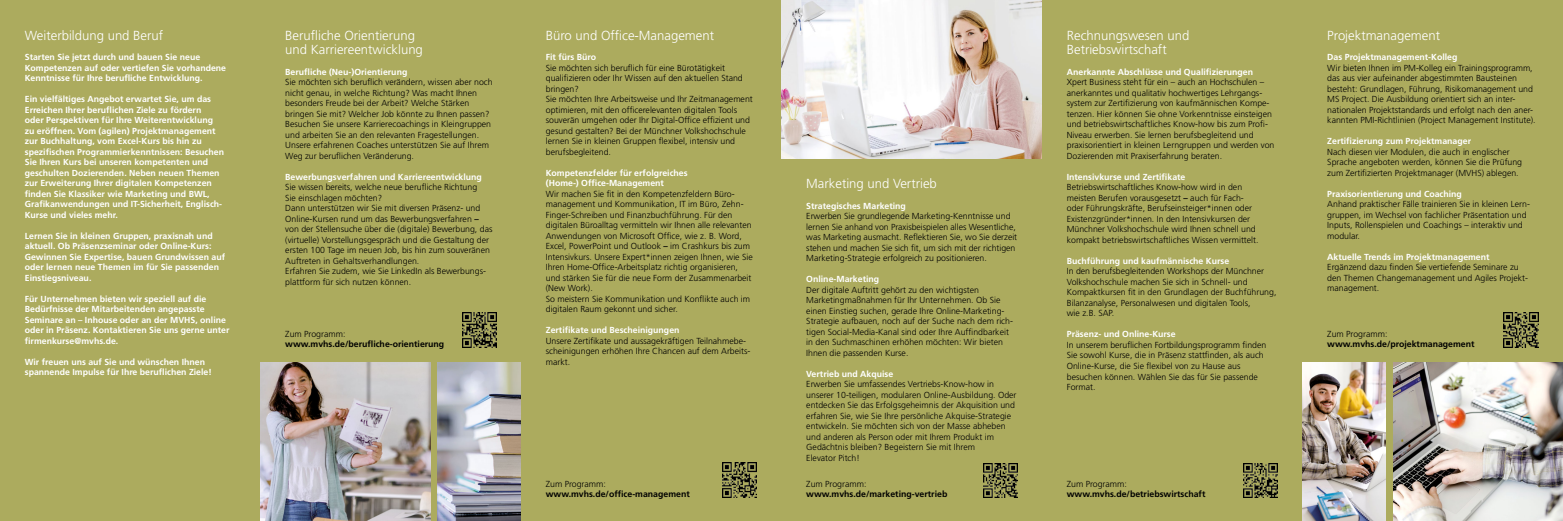
<style>
.page{position:relative;width:1563px;height:521px;background:#fff}
.page>*{position:absolute;margin:0;border:0;box-sizing:border-box;transform-origin:0 0}
.t1{font:300 13.12px/14.9px "Frutiger";color:#fff}
.t2{font:300 8.75px/10.5px "Frutiger";color:#000}
.t3{font:700 8.75px/10.5px "Frutiger";color:#fff}
.t4{font:700 8.75px "Frutiger";color:#000}
.s1{font-weight:700}
</style>
<div class="page">
<div style="left:1302px;top:0;width:261px;height:521px;background:#acab5e"></div>
<div style="left:0;top:0;width:253px;height:521px;background:#acab5e"></div>
<div style="left:253px;top:0;width:260px;height:521px;background:#acab5e"></div>
<div style="left:513px;top:0;width:261px;height:521px;background:#acab5e"></div>
<div style="left:774px;top:0;width:260px;height:521px;background:#acab5e"></div>
<div style="left:1034px;top:0;width:268px;height:521px;background:#acab5e"></div>
<img style="left:438px;top:362px;width:83px;height:159px">
<img style="left:260px;top:362px;width:170px;height:159px">
<img style="left:781px;top:0;width:261px;height:159px">
<img style="left:1302px;top:362px;width:83px;height:159px">
<img style="left:1393px;top:362px;width:170px;height:159px">
<img style="left:462px;top:313px;width:34px;height:34px">
<img style="left:722px;top:463px;width:35px;height:34px">
<img style="left:983px;top:463px;width:34px;height:34px">
<img style="left:1243px;top:463px;width:34px;height:34px">
<img style="left:1504px;top:313px;width:34px;height:34px">
<h1 class="t1" style="left:25px;top:28px;width:140px">Weiterbildung und Beruf</h1>
<p class="t3" style="left:25px;top:52px;width:203px">Starten Sie jetzt durch und bauen Sie neue<br>Kompetenzen auf oder vertiefen Sie vorhandene<br>Kenntnisse für Ihre berufliche Entwicklung.</p>
<p class="t3" style="left:25px;top:94px;width:201px">Ein vielfältiges Angebot erwartet Sie, um das Erreichen Ihrer beruflichen Ziele zu fördern<br>oder Perspektiven für Ihre Weiterentwicklung zu eröffnen. Vom (agilen) Projektmanagement zur Buchhaltung, vom Excel-Kurs bis hin zu spezifischen Programmierkenntnissen: Besuchen Sie Ihren Kurs bei unseren kompetenten und geschulten Dozierenden. Neben neuen Themen zur Erweiterung Ihrer digitalen Kompetenzen finden Sie Klassiker wie Marketing und BWL, Grafikanwendungen und IT-Sicherheit, Englisch-Kurse und vieles mehr.</p>
<p class="t3" style="left:25px;top:230px;width:202px">Lernen Sie in kleinen Gruppen, praxisnah und aktuell. Ob Präsenzseminar oder Online-Kurs:<br>Gewinnen Sie Expertise, bauen Grundwissen auf oder lernen neue Themen im für Sie passenden Einstiegsniveau.</p>
<p class="t3" style="left:25px;top:293px;width:206px">Für Unternehmen bieten wir speziell auf die Bedürfnisse der Mitarbeitenden angepasste Seminare an – Inhouse oder an der MVHS, online oder in Präsenz. Kontaktieren Sie uns gerne unter firmenkurse@mvhs.de.</p>
<p class="t3" style="left:25px;top:356px;width:189px">Wir freuen uns auf Sie und wünschen Ihnen spannende Impulse für Ihre beruflichen Ziele!</p>
<h1 class="t1" style="left:285px;top:28px;width:139px">Berufliche Orientierung und Karriereentwicklung</h1>
<p class="t3" style="left:285px;top:67px;width:124px">Berufliche (Neu-)Orientierung</p>
<p class="t2" style="left:285px;top:77px;width:209px">Sie möchten sich beruflich verändern, wissen aber noch nicht genau, in welche Richtung? Was macht Ihnen besonders Freude bei der Arbeit? Welche Stärken bringen Sie mit? Welcher Job könnte zu Ihnen passen?<br>Besuchen Sie unsere Karrierecoachings in Kleingruppen und arbeiten Sie an den relevanten Fragestellungen.<br>Unsere erfahrenen Coaches unterstützen Sie auf Ihrem Weg zur beruflichen Veränderung.</p>
<p class="t3" style="left:285px;top:172px;width:198px">Bewerbungsverfahren und Karriereentwicklung</p>
<p class="t2" style="left:285px;top:182px;width:209px">Sie wissen bereits, welche neue berufliche Richtung<br>Sie einschlagen möchten?<br>Dann unterstützen wir Sie mit diversen Präsenz- und Online-Kursen rund um das Bewerbungsverfahren <span class="s1">– </span>von der Stellensuche über die (digitale) Bewerbung, das (virtuelle) Vorstellungsgespräch und die Gestaltung der ersten 100 Tage im neuen Job, bis hin zum souveränen Auftreten in Gehaltsverhandlungen.<br>Erfahren Sie zudem, wie Sie LinkedIn als Bewerbungs&shy;plattform für sich nutzen können.</p>
<p class="t2" style="left:285px;top:328px;width:62px">Zum Programm:</p>
<p class="t4" style="left:285px;top:339px;width:160px">www.mvhs.de/berufliche-orientierung</p>
<h1 class="t1" style="left:546px;top:28px;width:170px">Büro und Office-Management</h1>
<p class="t3" style="left:546px;top:52px;width:52px">Fit fürs Büro</p>
<p class="t2" style="left:546px;top:62px;width:208px">Sie möchten sich beruflich für eine Bürotätigkeit qualifizieren oder Ihr Wissen auf den aktuellen Stand bringen?<br>Sie möchten Ihre Arbeitsweise und Ihr Zeitmanagement optimieren, mit den officerelevanten digitalen Tools souverän umgehen oder Ihr Digital-Office effizient und gesund gestalten? Bei der Münchner Volkshochschule lernen Sie in kleinen Gruppen flexibel, intensiv und berufsbegleitend.</p>
<p class="t3" style="left:546px;top:167px;width:143px">Kompetenzfelder für erfolgreiches (Home-) Office-Management</p>
<p class="t2" style="left:546px;top:188px;width:208px">Wir machen Sie fit in den Kompetenzfeldern Büro&shy;management und Kommunikation, IT im Büro, Zehn-Finger-Schreiben und Finanzbuchführung. Für den digitalen Büroalltag vermitteln wir Ihnen alle relevanten Anwendungen von Microsoft Office, wie z. B. Word, Excel, PowerPoint und Outlook <span class="s1">–</span> im Crashkurs bis zum Intensivkurs. Unsere Expert*innen zeigen Ihnen, wie Sie Ihren Home-Office-Arbeitsplatz richtig organisieren, und stärken Sie für die neue Form der Zusammenarbeit (New Work).<br>So meistern Sie Kommunikation und Konflikte auch im digitalen Raum gekonnt und sicher.</p>
<p class="t3" style="left:546px;top:325px;width:135px">Zertifikate und Bescheinigungen</p>
<p class="t2" style="left:546px;top:335px;width:206px">Unsere Zertifikate und aussagekräftigen Teilnahmebe&shy;scheinigungen erhöhen Ihre Chancen auf dem Arbeits&shy;markt.</p>
<p class="t2" style="left:546px;top:478px;width:62px">Zum Programm:</p>
<p class="t4" style="left:546px;top:489px;width:145px">www.mvhs.de/office-management</p>
<h1 class="t1" style="left:806px;top:177px;width:132px">Marketing und Vertrieb</h1>
<p class="t3" style="left:806px;top:201px;width:101px">Strategisches Marketing</p>
<p class="t2" style="left:806px;top:211px;width:212px">Erwerben Sie grundlegende Marketing-Kenntnisse und lernen Sie anhand von Praxisbeispielen alles Wesentliche, was Marketing ausmacht. Reflektieren Sie, wo Sie derzeit stehen und machen Sie sich fit, um sich mit der richtigen Marketing-Strategie erfolgreich zu positionieren.</p>
<p class="t3" style="left:806px;top:274px;width:74px">Online-Marketing</p>
<p class="t2" style="left:806px;top:285px;width:208px">Der digitale Auftritt gehört zu den wichtigsten Marketingmaßnahmen für Ihr Unternehmen. Ob Sie einen Einstieg suchen, gerade Ihre Online-Marketing-Strategie aufbauen, noch auf der Suche nach dem rich&shy;tigen Social-Media-Kanal sind oder Ihre Auffindbarkeit in den Suchmaschinen erhöhen möchten: Wir bieten Ihnen die passenden Kurse.</p>
<p class="t3" style="left:806px;top:369px;width:89px">Vertrieb und Akquise</p>
<p class="t2" style="left:806px;top:379px;width:212px">Erwerben Sie umfassendes Vertriebs-Know-how in unserer 10-teiligen, modularen Online-Ausbildung. Oder entdecken Sie das Erfolgsgeheimnis der Akquisition und erfahren Sie, wie Sie Ihre persönliche Akquise-Strategie entwickeln. Sie möchten sich von der Masse abheben und anderen als Person oder mit Ihrem Produkt im Gedächtnis bleiben? Begeistern Sie mit Ihrem<br>Elevator Pitch!</p>
<p class="t2" style="left:806px;top:479px;width:62px">Zum Programm:</p>
<p class="t4" style="left:806px;top:489px;width:143px">www.mvhs.de/marketing-vertrieb</p>
<h1 class="t1" style="left:1067px;top:28px;width:124px">Rechnungswesen und<br>Betriebswirtschaft</h1>
<p class="t3" style="left:1067px;top:67px;width:188px">Anerkannte Abschlüsse und Qualifizierungen</p>
<p class="t2" style="left:1067px;top:77px;width:209px">Xpert Business steht für ein – auch an Hochschulen – anerkanntes und qualitativ hochwertiges Lehrgangs&shy;system zur Zertifizierung von kaufmännischen Kompe&shy;tenzen. Hier können Sie ohne Vorkenntnisse einsteigen und betriebswirtschaftliches Know-how bis zum Profi-Niveau erwerben. Sie lernen berufsbegleitend und praxisorientiert in kleinen Lerngruppen und werden von Dozierenden mit Praxiserfahrung beraten.</p>
<p class="t3" style="left:1067px;top:172px;width:120px">Intensivkurse und Zertifikate</p>
<p class="t2" style="left:1067px;top:182px;width:193px">Betriebswirtschaftliches Know-how wird in den meisten Berufen vorausgesetzt <span class="s1">–</span> auch für Fach&shy;oder Führungskräfte, Berufseinsteiger*innen oder Existenzgründer*innen. In den Intensivkursen der Münchner Volkshochschule wird Ihnen schnell und kompakt betriebswirtschaftliches Wissen vermittelt.</p>
<p class="t3" style="left:1067px;top:256px;width:164px">Buchführung und kaufmännische Kurse</p>
<p class="t2" style="left:1067px;top:266px;width:211px">In den berufsbegleitenden Workshops der Münchner Volkshochschule machen Sie sich in Schnell- und Kompaktkursen fit in den Grundlagen der Buchführung, Bilanzanalyse, Personalwesen und digitalen Tools,<br>wie z.B. SAP.</p>
<p class="t3" style="left:1067px;top:329px;width:110px">Präsenz- und Online-Kurse</p>
<p class="t2" style="left:1067px;top:340px;width:201px">In unserem beruflichen Fortbildungsprogramm finden Sie sowohl Kurse, die in Präsenz stattfinden, als auch Online-Kurse, die Sie flexibel von zu Hause aus besuchen können. Wählen Sie das für Sie passende Format.</p>
<p class="t2" style="left:1067px;top:478px;width:62px">Zum Programm:</p>
<p class="t4" style="left:1067px;top:489px;width:140px">www.mvhs.de/betriebswirtschaft</p>
<h1 class="t1" style="left:1327px;top:28px;width:114px">Projektmanagement</h1>
<p class="t3" style="left:1327px;top:52px;width:132px">Das Projektmanagement-Kolleg</p>
<p class="t2" style="left:1327px;top:62px;width:210px">Wir bieten Ihnen im PM-Kolleg ein Trainingsprogramm, das aus vier aufeinander abgestimmten Bausteinen besteht: Grundlagen, Führung, Risikomanagement und MS Project. Die Ausbildung orientiert sich an inter&shy;nationalen Projektstandards und erfolgt nach den aner&shy;kannten PMI-Richtlinien (Project Management Institute).</p>
<p class="t3" style="left:1327px;top:136px;width:145px">Zertifizierung zum Projektmanager</p>
<p class="t2" style="left:1327px;top:146px;width:196px">Nach diesen vier Modulen, die auch in englischer<br>Sprache angeboten werden, können Sie die Prüfung zum Zertifizierten Projektmanager (MVHS) ablegen.</p>
<p class="t3" style="left:1327px;top:188px;width:136px">Praxisorientierung und Coaching</p>
<p class="t2" style="left:1327px;top:199px;width:204px">Anhand praktischer Fälle trainieren Sie in kleinen Lern&shy;gruppen, im Wechsel von fachlicher Präsentation und Inputs, Rollenspielen und Coachings – interaktiv und modular.</p>
<p class="t3" style="left:1327px;top:251px;width:164px">Aktuelle Trends im Projektmanagement</p>
<p class="t2" style="left:1327px;top:262px;width:202px">Ergänzend dazu finden Sie vertiefende Seminare zu den Themen Changemanagement und Agiles Projekt&shy;management.</p>
<p class="t2" style="left:1327px;top:328px;width:62px">Zum Programm:</p>
<p class="t4" style="left:1327px;top:339px;width:149px">www.mvhs.de/projektmanagement</p>
</div>
